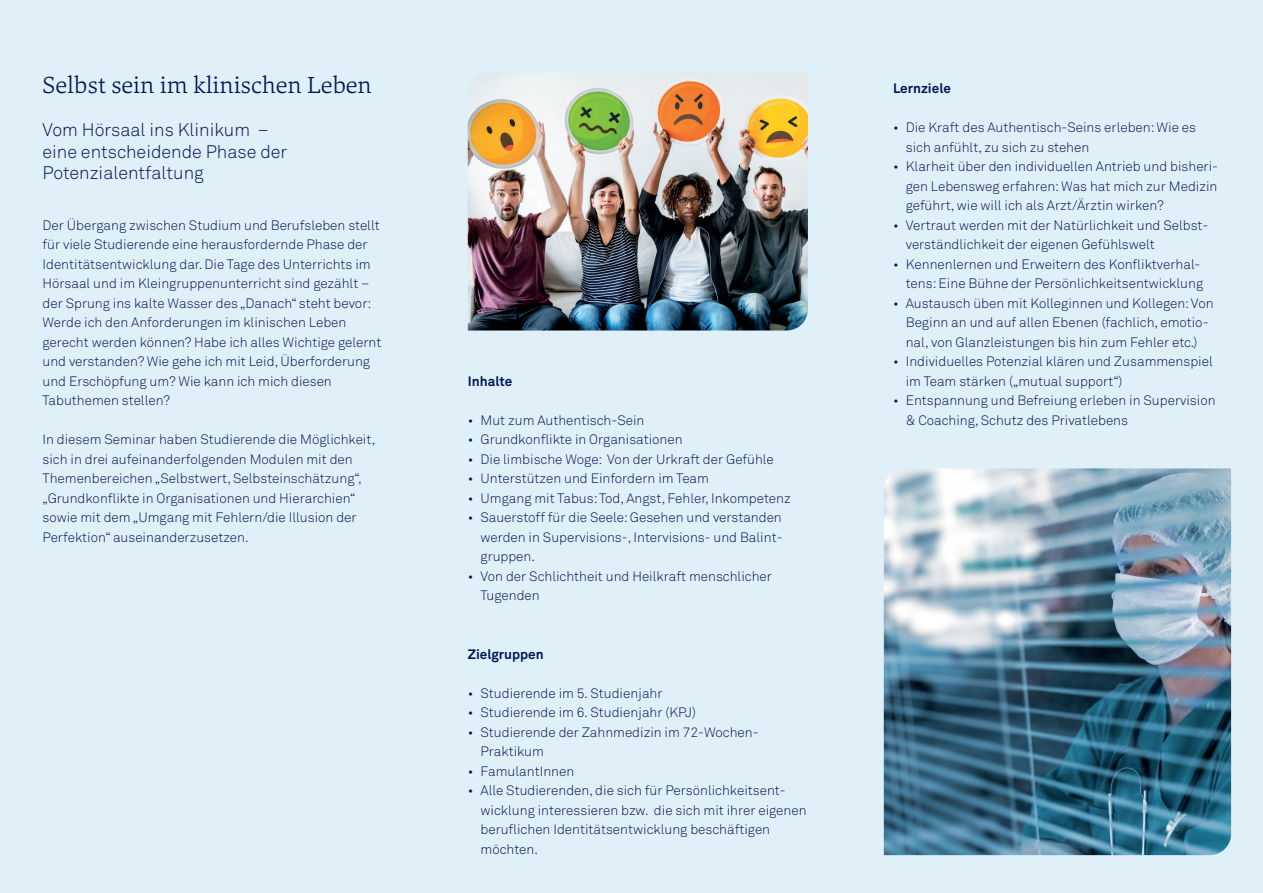
<style>
.page{position:relative;width:1263px;height:893px;background:#dff0f8}
.page>*{position:absolute;margin:0;border:0;box-sizing:border-box;transform-origin:0 0}
.innen_Große_Überschr{font:300 24px "Danton";color:#001554}
.Cover_Teaser{font:300 18px/21.6px "Akkurat Pro";color:#001554}
.Aufzählung_Punkt{font:300 13.5px/19.5px "Akkurat Pro";color:#001554}
.Überschrift___Kontak{font:700 13.5px "Akkurat Pro";color:#001554}
</style>
<div class="page">
<img style="left:884px;top:468px;width:347px;height:387px">
<img style="left:468px;top:72px;width:340px;height:258px">
<p class="innen_Große_Überschr" style="left:43px;top:69px;width:331px">Selbst sein im klinischen Leben</p>
<p class="Cover_Teaser" style="left:43px;top:119px;width:228px">Vom Hörsaal ins Klinikum –</p>
<p class="Cover_Teaser" style="left:43px;top:141px;width:246px">eine entscheidende Phase der<br>Potenzialentfaltung</p>
<p class="Aufzählung_Punkt" style="left:43px;top:215px;width:339px">Der Übergang zwischen Studium und Berufsleben stellt</p>
<p class="Aufzählung_Punkt" style="left:43px;top:235px;width:327px">für viele Studierende eine herausfordernde Phase der</p>
<p class="Aufzählung_Punkt" style="left:43px;top:254px;width:330px">Identitätsentwicklung dar. Die Tage des Unterrichts im</p>
<p class="Aufzählung_Punkt" style="left:43px;top:274px;width:329px">Hörsaal und im Kleingruppenunterricht sind gezählt –</p>
<p class="Aufzählung_Punkt" style="left:43px;top:293px;width:330px">der Sprung ins kalte Wasser des „Danach“ steht bevor:</p>
<p class="Aufzählung_Punkt" style="left:43px;top:313px;width:305px">Werde ich den Anforderungen im klinischen Leben</p>
<p class="Aufzählung_Punkt" style="left:43px;top:332px;width:340px">gerecht werden können? Habe ich alles Wichtige gelernt</p>
<p class="Aufzählung_Punkt" style="left:43px;top:352px;width:329px">und verstanden? Wie gehe ich mit Leid, Überforderung</p>
<p class="Aufzählung_Punkt" style="left:43px;top:371px;width:291px">und Erschöpfung um? Wie kann ich mich diesen</p>
<p class="Aufzählung_Punkt" style="left:43px;top:391px;width:129px">Tabuthemen stellen?</p>
<p class="Aufzählung_Punkt" style="left:43px;top:430px;width:334px">In diesem Seminar haben Studierende die Möglichkeit, sich in drei aufeinanderfolgenden Modulen mit den Themenbereichen „Selbstwert, Selbsteinschätzung“, „Grundkonflikte in Organisationen und Hierarchien“ sowie mit dem „Umgang mit Fehlern/die Illusion der Perfektion“ auseinanderzusetzen.</p>
<p class="Überschrift___Kontak" style="left:468px;top:372px;width:46px">Inhalte</p>
<p class="Aufzählung_Punkt" style="left:468px;top:410px;width:178px">• Mut zum Authentisch-Sein</p>
<p class="Aufzählung_Punkt" style="left:468px;top:430px;width:216px">• Grundkonflikte in Organisationen</p>
<p class="Aufzählung_Punkt" style="left:468px;top:449px;width:308px">• Die limbische Woge: Von der Urkraft der Gefühle</p>
<p class="Aufzählung_Punkt" style="left:468px;top:469px;width:243px">• Unterstützen und Einfordern im Team</p>
<p class="Aufzählung_Punkt" style="left:468px;top:488px;width:324px">• Umgang mit Tabus: Tod, Angst, Fehler, Inkompetenz</p>
<p class="Aufzählung_Punkt" style="left:480px;top:508px;width:303px;text-align:justify;text-indent:-13px">• Sauerstoff für die Seele: Gesehen und verstanden werden in Supervisions-, Intervisions- und Balint&shy;gruppen.</p>
<p class="Aufzählung_Punkt" style="left:480px;top:566px;width:293px;text-indent:-13px">• Von der Schlichtheit und Heilkraft menschlicher<br>Tugenden</p>
<p class="Überschrift___Kontak" style="left:468px;top:645px;width:78px">Zielgruppen</p>
<p class="Aufzählung_Punkt" style="left:468px;top:683px;width:196px">• Studierende im 5. Studienjahr</p>
<p class="Aufzählung_Punkt" style="left:468px;top:703px;width:230px">• Studierende im 6. Studienjahr (KPJ)</p>
<p class="Aufzählung_Punkt" style="left:480px;top:722px;width:280px;text-indent:-13px">• Studierende der Zahnmedizin im 72-Wochen-<br>Praktikum</p>
<p class="Aufzählung_Punkt" style="left:468px;top:761px;width:108px">• FamulantInnen</p>
<p class="Aufzählung_Punkt" style="left:480px;top:781px;width:328px;text-indent:-13px">• Alle Studierenden, die sich für Persönlichkeitsent&shy;wicklung interessieren bzw. die sich mit ihrer eigenen beruflichen Identitätsentwicklung beschäftigen möchten.</p>
<p class="Überschrift___Kontak" style="left:893px;top:80px;width:59px">Lernziele</p>
<p class="Aufzählung_Punkt" style="left:906px;top:118px;width:292px;text-indent:-13px">• Die Kraft des Authentisch-Seins erleben: Wie es sich anfühlt, zu sich zu stehen</p>
<p class="Aufzählung_Punkt" style="left:906px;top:157px;width:314px;text-align:justify;text-indent:-13px">• Klarheit über den individuellen Antrieb und bisheri&shy;gen Lebensweg erfahren: Was hat mich zur Medizin geführt, wie will ich als Arzt/Ärztin wirken?</p>
<p class="Aufzählung_Punkt" style="left:906px;top:215px;width:304px;text-indent:-13px">• Vertraut werden mit der Natürlichkeit und Selbst&shy;verständlichkeit der eigenen Gefühlswelt</p>
<p class="Aufzählung_Punkt" style="left:893px;top:254px;width:312px;text-align:right">• Kennenlernen und Erweitern des Konfliktverhal&shy;tens: Eine Bühne der Persönlichkeitsentwicklung</p>
<p class="Aufzählung_Punkt" style="left:893px;top:293px;width:322px;text-align:center">• Austausch üben mit Kolleginnen und Kollegen: Von<br>Beginn an und auf allen Ebenen (fachlich, emotio&shy;nal, von Glanzleistungen bis hin zum Fehler etc.)</p>
<p class="Aufzählung_Punkt" style="left:906px;top:352px;width:308px;text-indent:-13px">• Individuelles Potenzial klären und Zusammenspiel im Team stärken („mutual support“)</p>
<p class="Aufzählung_Punkt" style="left:906px;top:391px;width:311px;text-indent:-13px">• Entspannung und Befreiung erleben in Supervision &amp; Coaching, Schutz des Privatlebens</p>
</div>
